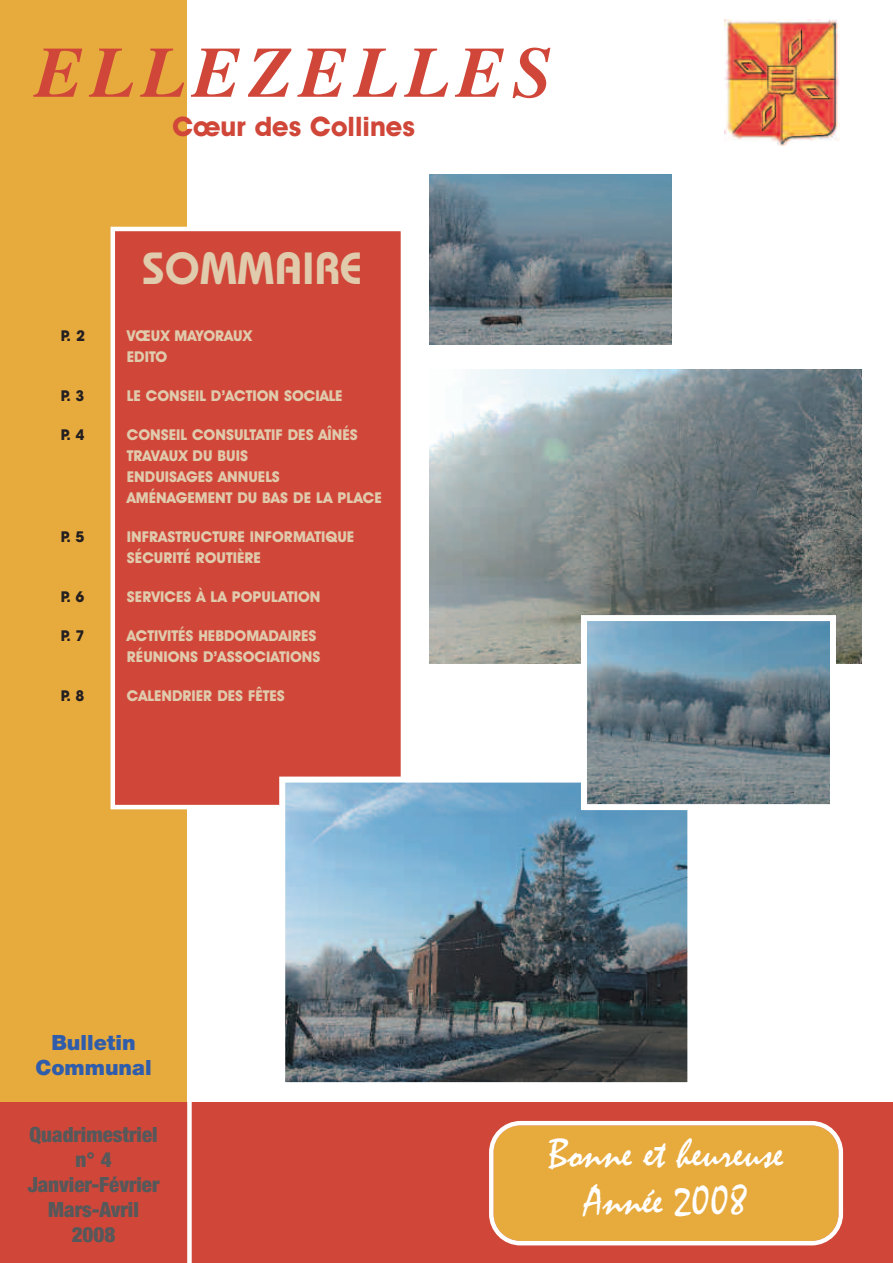
<style>
.page{position:relative;width:893px;height:1263px;background:#fff}
.page>*{position:absolute;margin:0;border:0;box-sizing:border-box;transform-origin:0 0}
.t1{font:italic 700 72px "Times";letter-spacing:.1em;color:#d04739}
.t2{font:600 45px "Bauhaus Std";color:#e0cbad}
.t3{font:42px/46.5px "Mistral";color:#fff;text-align:center}
.t4{font:700 27px "Avant Garde IT Cby BT";color:#d04739}
.t5{font:900 condensed 21px/25px "Helvetica Neue LT Std";color:#57585a;text-align:center}
.t6{font:900 21px/25px "Helvetica Neue LT Std";color:#305dab;text-align:center}
.t7{font:700 15px/21px "Avant Garde IT Cby BT";color:#e0cbad}
.t8{font:700 15px "Avant Garde IT Cby BT";color:#231f20}
</style>
<div class="page">
<div style="left:0;top:0;width:187px;height:1263px;background:#e7aa3d"></div>
<img style="left:724px;top:20px;width:115px;height:125px">
<div style="left:115px;top:231px;width:286px;height:574px;background:#d04739"></div>
<div style="left:111px;top:227px;width:294px;height:582px;border:4px solid #fff"></div>
<div style="left:0;top:1102px;width:893px;height:161px;background:#d04739"></div>
<div style="left:187px;top:1084px;width:5px;height:179px;background:#fff"></div>
<svg style="left:489px;top:1121px;width:354px;height:124px;background:#e8af4e"></svg>
<img style="left:429px;top:174px;width:242px;height:170px">
<img style="left:429px;top:369px;width:432px;height:294px">
<img style="left:286px;top:783px;width:400px;height:298px">
<div style="left:279px;top:776px;width:414px;height:312px;border:6px solid #fff"></div>
<img style="left:588px;top:622px;width:241px;height:181px">
<div style="left:581px;top:615px;width:255px;height:195px;border:6px solid #fff"></div>
<h1 class="t1" style="left:35px;top:30px;width:518px">ELLEZELLES</h1>
<h3 class="t4" style="left:172px;top:117px;width:244px">Cœur des Collines</h3>
<h2 class="t2" style="left:142px;top:252px;width:221px">SOMMAIRE</h2>
<p class="t8" style="left:61px;top:330px;width:25px">P. 2</p>
<p class="t7" style="left:127px;top:326px;width:127px">VŒUX MAYORAUX<br>EDITO</p>
<p class="t8" style="left:61px;top:390px;width:25px">P. 3</p>
<p class="t7" style="left:127px;top:386px;width:217px">LE CONSEIL D’ACTION SOCIALE</p>
<p class="t8" style="left:61px;top:429px;width:25px">P. 4</p>
<p class="t7" style="left:127px;top:425px;width:256px">CONSEIL CONSULTATIF DES AÎNÉS<br>TRAVAUX DU BUIS<br>ENDUISAGES ANNUELS<br>AMÉNAGEMENT DU BAS DE LA PLACE</p>
<p class="t8" style="left:61px;top:531px;width:25px">P. 5</p>
<p class="t7" style="left:127px;top:527px;width:229px">INFRASTRUCTURE INFORMATIQUE<br>SÉCURITÉ ROUTIÈRE</p>
<p class="t8" style="left:61px;top:591px;width:25px">P. 6</p>
<p class="t7" style="left:127px;top:587px;width:195px">SERVICES À LA POPULATION</p>
<p class="t8" style="left:61px;top:630px;width:25px">P. 7</p>
<p class="t7" style="left:127px;top:626px;width:195px">ACTIVITÉS HEBDOMADAIRES<br>RÉUNIONS D’ASSOCIATIONS</p>
<p class="t8" style="left:61px;top:690px;width:25px">P. 8</p>
<p class="t7" style="left:127px;top:686px;width:160px">CALENDRIER DES FÊTES</p>
<h3 class="t6" style="left:35px;top:1031px;width:118px">Bulletin<br>Communal</h3>
<h3 class="t5" style="left:28px;top:1124px;width:133px">Quadrimestriel n° 4<br>Janvier-Février<br>Mars-Avril<br>2008</h3>
<h3 class="t3" style="left:549px;top:1129px;width:237px">Bonne et heureuse<br>Année 2008</h3>
</div>
